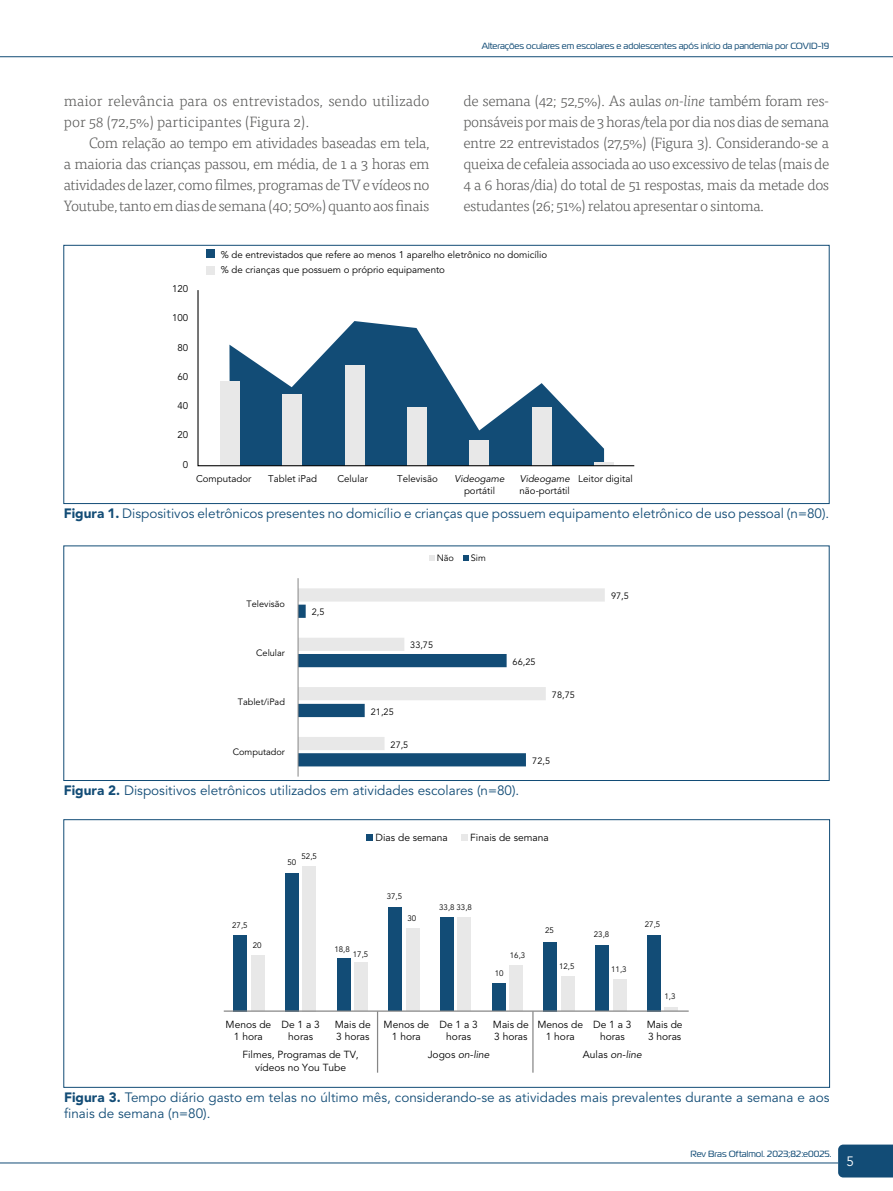
<style>
.page{position:relative;width:893px;height:1191px;background:#fff}
.page>*{position:absolute;margin:0;border:0;box-sizing:border-box;transform-origin:0 0}
.t1{font:300 15px/21px "Tisa Pro";letter-spacing:-.03em;color:#575756;text-align:justify}
.t2{font:300 15px/21px "Tisa Pro";color:#575756}
.t3{font:13.5px/16.2px "Avenir LT Std";color:#124c76}
.t4{font:13.5px "Avenir LT Std";color:#fff}
.t5{font:10.2px/12.3px "Avenir LT Std";color:#000;text-align:center}
.t6{font:italic 10.2px "Avenir LT Std";color:#000}
.t7{font:9.75px/15.1px "Avenir LT Std";color:#000}
.t8{font:italic 9.75px "Avenir LT Std";color:#000}
.t9{font:9.15px "Avenir LT Std";color:#000}
.t10{font:9px "Magistral";color:#124c76}
.t11{font:7.95px "Avenir LT Std";color:#000}
.s1{font-style:italic}
.s2{font-weight:900}
.s3{font-style:normal}
</style>
<div class="page">
<div style="left:838px;top:1144px;width:55px;height:33px;background:#124c76"></div>
<hr style="left:0;top:1162px;width:838px;height:1px;background:#124c76">
<hr style="left:0;top:56px;width:893px;height:1px;background:#124c76">
<svg style="left:197px;top:290px;width:438px;height:177px"></svg>
<div style="left:206px;top:249px;width:8px;height:8px;background:#124c76"></div>
<div style="left:206px;top:266px;width:8px;height:8px;background:#e8e8e8"></div>
<div style="left:63px;top:245px;width:767px;height:259px;border:1px solid #124c76"></div>
<svg style="left:299px;top:753px;width:227px;height:13px;background:#154e78"></svg>
<svg style="left:299px;top:588px;width:306px;height:162px"></svg>
<hr style="left:298px;top:578px;width:1px;height:198px;background:#868686">
<svg style="left:429px;top:555px;width:5px;height:6px"></svg>
<svg style="left:463px;top:555px;width:5px;height:6px"></svg>
<div style="left:63px;top:545px;width:767px;height:236px;border:1px solid #124c76"></div>
<div style="left:461px;top:834px;width:7px;height:7px;background:#e8e8e8"></div>
<div style="left:367px;top:834px;width:6px;height:7px;background:#124c76"></div>
<div style="left:234px;top:935px;width:13px;height:76px;background:#124c76"></div>
<div style="left:251px;top:955px;width:13px;height:56px;background:#e8e8e8"></div>
<div style="left:286px;top:873px;width:13px;height:138px;background:#124c76"></div>
<div style="left:303px;top:866px;width:13px;height:145px;background:#e8e8e8"></div>
<div style="left:337px;top:959px;width:13px;height:52px;background:#124c76"></div>
<div style="left:355px;top:963px;width:13px;height:48px;background:#e8e8e8"></div>
<div style="left:389px;top:907px;width:13px;height:104px;background:#124c76"></div>
<div style="left:406px;top:928px;width:13px;height:83px;background:#e8e8e8"></div>
<div style="left:441px;top:917px;width:13px;height:94px;background:#124c76"></div>
<div style="left:458px;top:917px;width:13px;height:94px;background:#e8e8e8"></div>
<div style="left:492px;top:983px;width:13px;height:28px;background:#124c76"></div>
<div style="left:510px;top:966px;width:13px;height:45px;background:#e8e8e8"></div>
<div style="left:544px;top:942px;width:13px;height:69px;background:#124c76"></div>
<div style="left:561px;top:976px;width:13px;height:35px;background:#e8e8e8"></div>
<div style="left:596px;top:945px;width:13px;height:66px;background:#124c76"></div>
<div style="left:613px;top:979px;width:13px;height:32px;background:#e8e8e8"></div>
<div style="left:647px;top:935px;width:13px;height:76px;background:#124c76"></div>
<hr style="left:665px;top:1007px;width:13px;height:4px;background:#e8e8e8">
<hr style="left:224px;top:1010px;width:465px;height:1px;background:#868686">
<hr style="left:532px;top:1011px;width:2px;height:61px;background:#868686">
<hr style="left:377px;top:1011px;width:1px;height:61px;background:#868686">
<div style="left:63px;top:819px;width:767px;height:268px;border:1px solid #124c76"></div>
<p class="t10" style="left:482px;top:41px;width:349px">Alterações oculares em escolares e adolescentes após início da pandemia por COVID-19</p>
<p class="t2" style="left:64px;top:90px;width:367px">maior relevância para os entrevistados, sendo utilizado por 58 (72,5%) participantes (Figura 2).</p>
<p class="t1" style="left:64px;top:132px;width:367px;text-indent:26px">Com relação ao tempo em atividades baseadas em tela, a maioria das crianças passou, em média, de 1 a 3 horas em atividades de lazer, como filmes, programas de TV e vídeos no Youtube, tanto em dias de semana (40; 50%) quanto aos finais</p>
<p class="t1" style="left:463px;top:90px;width:367px">de semana (42; 52,5%). As aulas <span class="s1">on-line</span> também foram res&shy;ponsáveis por mais de 3 horas/tela por dia nos dias de semana entre 22 entrevistados (27,5%) (Figura 3). Considerando-se a queixa de cefaleia associada ao uso excessivo de telas (mais de 4 a 6 horas/dia) do total de 51 respostas, mais da metade dos estudantes (26; 51%) relatou apresentar o sintoma.</p>
<p class="t7" style="left:172px;top:281px;width:18px">120</p>
<p class="t7" style="left:172px;top:311px;width:18px">100</p>
<p class="t7" style="left:177px;top:340px;width:12px">80</p>
<p class="t7" style="left:177px;top:369px;width:12px">60</p>
<p class="t7" style="left:177px;top:398px;width:12px">40</p>
<p class="t7" style="left:177px;top:427px;width:12px">20</p>
<p class="t7" style="left:183px;top:457px;width:7px">0</p>
<p class="t7" style="left:221px;top:247px;width:328px">% de entrevistados que refere ao menos 1 aparelho eletrônico no domicílio % de crianças que possuem o próprio equipamento</p>
<p class="t7" style="left:196px;top:471px;width:57px">Computador</p>
<p class="t8" style="left:520px;top:473px;width:51px">Videogame</p>
<p class="t7" style="left:519px;top:483px;width:52px">não-portátil</p>
<p class="t3" style="left:64px;top:506px;width:767px"><span class="s2">Figura 1.</span> Dispositivos eletrônicos presentes no domicílio e crianças que possuem equipamento eletrônico de uso pessoal (n=80).</p>
<p class="t7" style="left:268px;top:471px;width:51px">Tablet iPad</p>
<p class="t7" style="left:337px;top:471px;width:32px">Celular</p>
<p class="t7" style="left:397px;top:471px;width:42px">Televisão</p>
<p class="t8" style="left:455px;top:473px;width:51px">Videogame</p>
<p class="t7" style="left:578px;top:471px;width:56px">Leitor digital</p>
<p class="t7" style="left:464px;top:483px;width:33px">portátil</p>
<p class="t9" style="left:247px;top:598px;width:40px">Televisão</p>
<p class="t9" style="left:256px;top:647px;width:30px">Celular</p>
<p class="t9" style="left:238px;top:697px;width:49px">Tablet/iPad</p>
<p class="t9" style="left:233px;top:747px;width:54px">Computador</p>
<p class="t9" style="left:312px;top:607px;width:14px">2,5</p>
<p class="t9" style="left:437px;top:553px;width:19px">Não</p>
<p class="t9" style="left:471px;top:553px;width:17px">Sim</p>
<p class="t9" style="left:410px;top:640px;width:24px">33,75</p>
<p class="t9" style="left:371px;top:706px;width:24px">21,25</p>
<p class="t9" style="left:391px;top:739px;width:19px">27,5</p>
<p class="t9" style="left:513px;top:657px;width:24px">66,25</p>
<p class="t9" style="left:552px;top:690px;width:24px">78,75</p>
<p class="t9" style="left:532px;top:755px;width:19px">72,5</p>
<p class="t3" style="left:64px;top:783px;width:457px"><span class="s2">Figura 2.</span> Dispositivos eletrônicos utilizados em atividades escolares (n=80).</p>
<p class="t11" style="left:232px;top:920px;width:17px">27,5</p>
<p class="t11" style="left:253px;top:940px;width:10px">20</p>
<p class="t11" style="left:302px;top:851px;width:17px">52,5</p>
<p class="t11" style="left:288px;top:858px;width:10px">50</p>
<p class="t5" style="left:376px;top:832px;width:74px">Dias de semana</p>
<p class="t5" style="left:470px;top:832px;width:80px">Finais de semana</p>
<p class="t11" style="left:334px;top:944px;width:17px">18,8</p>
<p class="t11" style="left:353px;top:949px;width:17px">17,5</p>
<p class="t11" style="left:387px;top:892px;width:17px">37,5</p>
<p class="t11" style="left:407px;top:913px;width:10px">30</p>
<p class="t11" style="left:439px;top:902px;width:34px">33,8 33,8</p>
<p class="t11" style="left:510px;top:951px;width:17px">16,3</p>
<p class="t11" style="left:495px;top:968px;width:10px">10</p>
<p class="t11" style="left:545px;top:926px;width:10px">25</p>
<p class="t11" style="left:559px;top:961px;width:17px">12,5</p>
<p class="t9" style="left:611px;top:590px;width:19px">97,5</p>
<p class="t11" style="left:594px;top:929px;width:17px">23,8</p>
<p class="t11" style="left:611px;top:964px;width:17px">11,3</p>
<p class="t11" style="left:645px;top:919px;width:17px">27,5</p>
<p class="t11" style="left:664px;top:992px;width:13px">1,3</p>
<p class="t5" style="left:226px;top:1018px;width:47px">Menos de<br>1 hora</p>
<p class="t5" style="left:281px;top:1018px;width:40px">De 1 a 3 horas</p>
<p class="t5" style="left:242px;top:1049px;width:118px">Filmes, Programas de TV, vídeos no You Tube</p>
<p class="t5" style="left:335px;top:1018px;width:38px;text-align:left">Mais de<br>3 horas</p>
<p class="t5" style="left:384px;top:1018px;width:47px">Menos de<br>1 hora</p>
<p class="t5" style="left:439px;top:1018px;width:40px">De 1 a 3 horas</p>
<p class="t6" style="left:428px;top:1049px;width:63px"><span class="s3">Jogos</span> on-line</p>
<p class="t5" style="left:493px;top:1018px;width:38px;text-align:left">Mais de<br>3 horas</p>
<p class="t5" style="left:537px;top:1018px;width:47px">Menos de<br>1 hora</p>
<p class="t5" style="left:593px;top:1018px;width:40px">De 1 a 3 horas</p>
<p class="t6" style="left:583px;top:1049px;width:61px"><span class="s3">Aulas</span> on-line</p>
<p class="t5" style="left:647px;top:1018px;width:38px;text-align:left">Mais de<br>3 horas</p>
<p class="t3" style="left:64px;top:1089px;width:767px"><span class="s2">Figura 3.</span> Tempo diário gasto em telas no último mês, considerando-se as atividades mais prevalentes durante a semana e aos finais de semana (n=80).</p>
<p class="t10" style="left:690px;top:1147px;width:143px">Rev Bras Oftalmol. 2023;82:e0025.</p>
<p class="t4" style="left:847px;top:1153px;width:9px">5</p>
</div>
